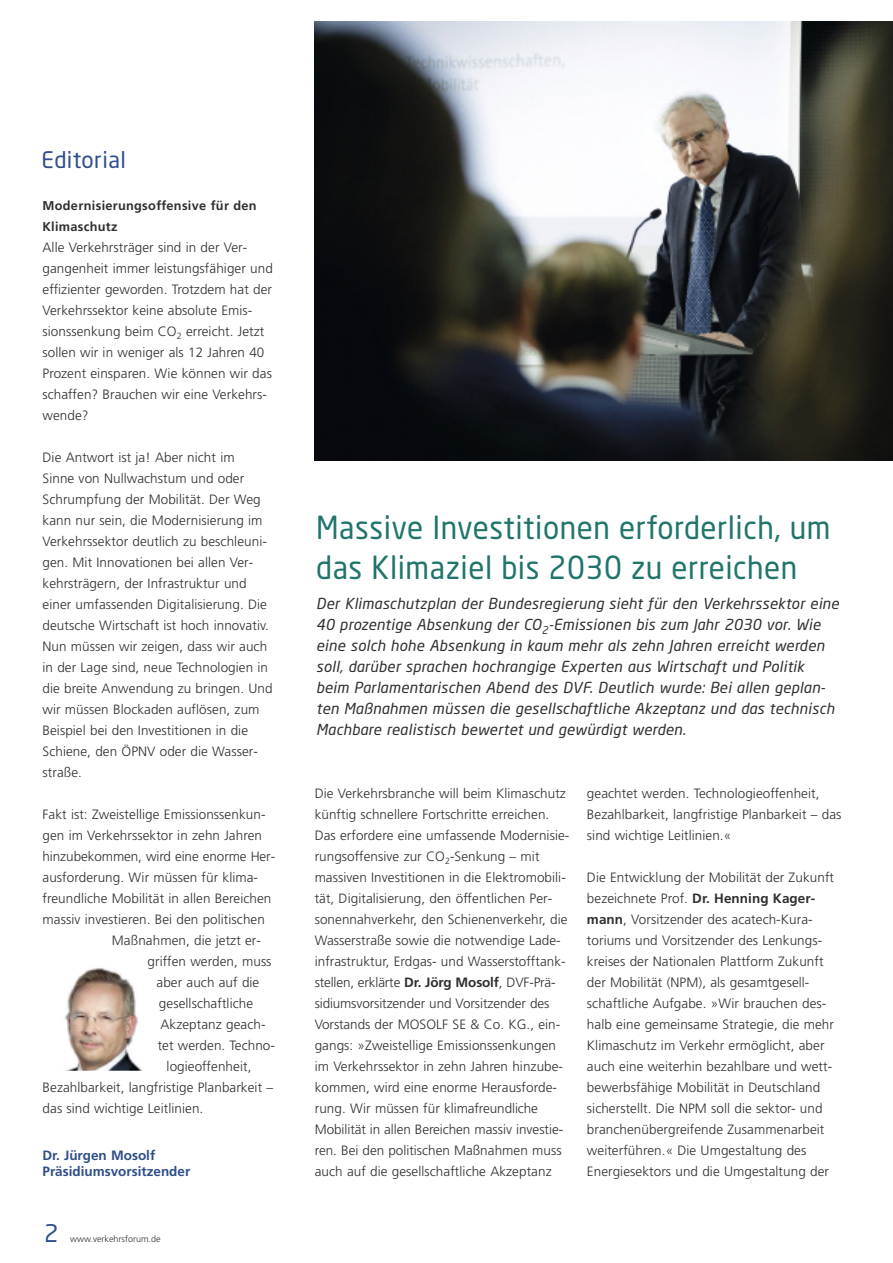
<style>
.page{position:relative;width:893px;height:1263px;background:#fff}
.page>*{position:absolute;margin:0;border:0;box-sizing:border-box;transform-origin:0 0}
.t1{font:31.5px/40.5px "Neo Sans Pro";letter-spacing:.02em;color:#20756b;scale:.94 1}
.t2{font:24px "Neo Sans Pro";color:#304e8d}
.t3{font:22.5px "Neo Sans Pro";letter-spacing:.02em;color:#304e8d}
.t4{font:italic 15px/21px "Neo Sans Pro";letter-spacing:.02em;color:#2f2f2e}
.t5{font:300 13.5px/21px "Frutiger";letter-spacing:.005em;color:#2f2f2e}
.t6{font:700 13.5px/16.5px "Frutiger";color:#304e8d}
.t7{font:700 12.75px/21px "Frutiger";letter-spacing:.02em;color:#2f2f2e}
.t8{font:300 9px "Frutiger";color:#2f2f2e}
.s1{font-weight:700}
</style>
<div class="page">
<img style="left:65px;top:968px;width:78px;height:103px">
<img style="left:315px;top:21px;width:578px;height:439px">
<h3 class="t3" style="left:42px;top:151px;width:86px">Editorial</h3>
<p class="t7" style="left:43px;top:196px;width:216px">Modernisierungsoffensive für den<br>Klimaschutz</p>
<p class="t5" style="left:43px;top:238px;width:232px">Alle Verkehrsträger sind in der Ver&shy;gangenheit immer leistungsfähiger und effizienter geworden. Trotzdem hat der Verkehrssektor keine absolute Emis&shy;sionssenkung beim CO<sub>2</sub> erreicht. Jetzt sollen wir in weniger als 12 Jahren 40<br>Prozent einsparen. Wie können wir das schaffen? Brauchen wir eine Verkehrs&shy;wende?</p>
<p class="t5" style="left:43px;top:448px;width:232px">Die Antwort ist ja! Aber nicht im<br>Sinne von Nullwachstum und oder Schrumpfung der Mobilität. Der Weg kann nur sein, die Modernisierung im Verkehrssektor deutlich zu beschleuni&shy;gen. Mit Innovationen bei allen Ver&shy;kehrsträgern, der Infrastruktur und einer umfassenden Digitalisierung. Die deutsche Wirtschaft ist hoch innovativ.<br>Nun müssen wir zeigen, dass wir auch in der Lage sind, neue Technologien in die breite Anwendung zu bringen. Und wir müssen Blockaden auflösen, zum Beispiel bei den Investitionen in die Schiene, den ÖPNV oder die Wasser&shy;straße.</p>
<p class="t5" style="left:43px;top:805px;width:224px">Fakt ist: Zweistellige Emissionssenkun-</p>
<p class="t5" style="left:43px;top:826px;width:221px">gen im Verkehrssektor in zehn Jahren</p>
<p class="t5" style="left:43px;top:847px;width:234px">hinzubekommen, wird eine enorme Her-</p>
<p class="t5" style="left:43px;top:868px;width:217px">ausforderung. Wir müssen für klima-</p>
<p class="t5" style="left:43px;top:889px;width:230px">freundliche Mobilität in allen Bereichen</p>
<p class="t5" style="left:43px;top:910px;width:224px">massiv investieren. Bei den politischen</p>
<p class="t5" style="left:112px;top:931px;width:151px">Maßnahmen, die jetzt er-</p>
<p class="t5" style="left:148px;top:952px;width:125px">griffen werden, muss</p>
<p class="t5" style="left:157px;top:973px;width:104px">aber auch auf die</p>
<p class="t5" style="left:159px;top:994px;width:96px">gesellschaftliche</p>
<p class="t5" style="left:160px;top:1015px;width:106px">Akzeptanz geach-</p>
<p class="t5" style="left:158px;top:1036px;width:119px">tet werden. Techno-</p>
<p class="t5" style="left:167px;top:1057px;width:86px">logieoffenheit,</p>
<p class="t5" style="left:43px;top:1078px;width:232px">Bezahlbarkeit, langfristige Planbarkeit –</p>
<p class="t5" style="left:43px;top:1099px;width:162px">das sind wichtige Leitlinien.</p>
<p class="t6" style="left:43px;top:1148px;width:149px">Dr. Jürgen Mosolf<br>Präsidiumsvorsitzender</p>
<h2 class="t2" style="left:44px;top:1224px;width:16px">2</h2>
<p class="t8" style="left:70px;top:1235px;width:92px">www.verkehrsforum.de</p>
<h1 class="t1" style="left:316px;top:510px;width:549px">Massive Investitionen erforderlich, um das Klimaziel bis 2030 zu erreichen</h1>
<p class="t4" style="left:316px;top:594px;width:524px">Der Klimaschutzplan der Bundesregierung sieht für den Verkehrssektor eine 40 prozentige Absenkung der CO<sub>2</sub>-Emissionen bis zum Jahr 2030 vor. Wie eine solch hohe Absenkung in kaum mehr als zehn Jahren erreicht werden soll, darüber sprachen hochrangige Experten aus Wirtschaft und Politik beim Parlamentarischen Abend des DVF. Deutlich wurde: Bei allen geplan&shy;ten Maßnahmen müssen die gesellschaftliche Akzeptanz und das technisch Machbare realistisch bewertet und gewürdigt werden.</p>
<p class="t5" style="left:315px;top:784px;width:256px">Die Verkehrsbranche will beim Klimaschutz künftig schnellere Fortschritte erreichen.<br>Das erfordere eine umfassende Modernisie&shy;rungsoffensive zur CO<sub>2</sub>-Senkung – mit massiven Investitionen in die Elektromobili&shy;tät, Digitalisierung, den öffentlichen Per&shy;sonennahverkehr, den Schienenverkehr, die Wasserstraße sowie die notwendige Lade&shy;infrastruktur, Erdgas- und Wasserstofftank&shy;stellen, erklärte <span class="s1">Dr. Jörg Mosolf</span>, DVF-Prä&shy;sidiumsvorsitzender und Vorsitzender des Vorstands der MOSOLF SE &amp; Co. KG., ein&shy;gangs: »Zweistellige Emissionssenkungen im Verkehrssektor in zehn Jahren hinzube&shy;kommen, wird eine enorme Herausforde&shy;rung. Wir müssen für klimafreundliche Mobilität in allen Bereichen massiv investie&shy;ren. Bei den politischen Maßnahmen muss auch auf die gesellschaftliche Akzeptanz</p>
<p class="t5" style="left:587px;top:784px;width:256px">geachtet werden. Technologieoffenheit,<br>Bezahlbarkeit, langfristige Planbarkeit – das sind wichtige Leitlinien.«</p>
<p class="t5" style="left:587px;top:868px;width:249px">Die Entwicklung der Mobilität der Zukunft bezeichnete Prof. <span class="s1">Dr. Henning Kager&shy;mann</span>, Vorsitzender des acatech-Kura&shy;toriums und Vorsitzender des Lenkungs&shy;kreises der Nationalen Plattform Zukunft der Mobilität (NPM), als gesamtgesell&shy;schaftliche Aufgabe. »Wir brauchen des&shy;halb eine gemeinsame Strategie, die mehr Klimaschutz im Verkehr ermöglicht, aber auch eine weiterhin bezahlbare und wett&shy;bewerbsfähige Mobilität in Deutschland sicherstellt. Die NPM soll die sektor- und branchenübergreifende Zusammenarbeit weiterführen.« Die Umgestaltung des Energiesektors und die Umgestaltung der</p>
</div>
